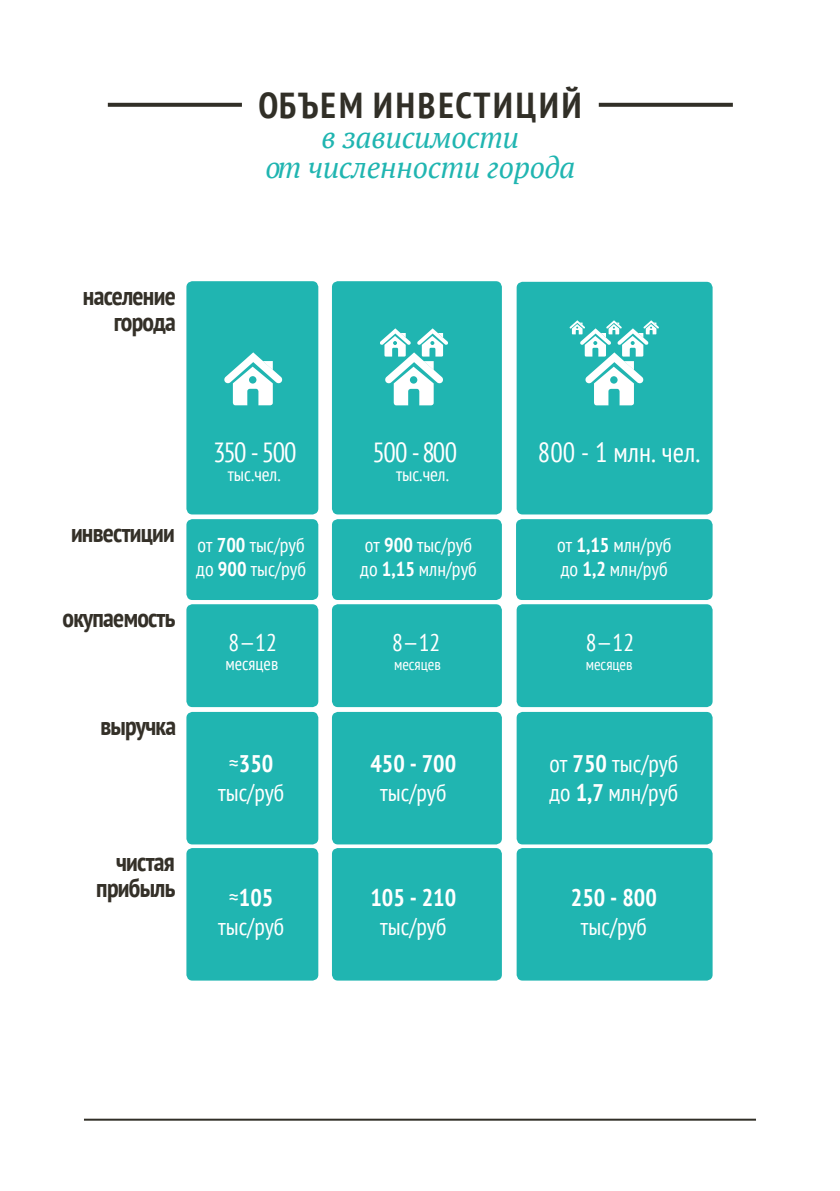
<style>
.page{position:relative;width:840px;height:1191px;background:#fff}
.page>*{position:absolute;margin:0;border:0;box-sizing:border-box;transform-origin:0 0}
.t1{font:700 condensed 36px "PT Sans";letter-spacing:.08em;color:#312f27}
.t2{font:italic 30px/30px "PT Serif";letter-spacing:-.01em;color:#20b5b1;text-align:center}
.t3{font:condensed 27.6px "PT Sans";letter-spacing:-.02em;color:#fff}
.t4{font:condensed 27.6px "PT Sans";color:#fff}
.t5{font:700 condensed 26px/26px "PT Sans";letter-spacing:-.03em;color:#343028;text-align:right}
.t6{font:condensed 24px/28.8px "PT Sans";color:#fff;text-align:center}
.t7{font:700 condensed 24px "PT Sans";color:#fff}
.t8{font:condensed 20px/24px "PT Sans";color:#fff}
.t9{font:condensed 19.2px "PT Sans";color:#fff}
.t10{font:condensed 18px "PT Sans";color:#fff}
.t11{font:condensed 16px "PT Sans";color:#fff}
.s1{font-weight:700}
</style>
<div class="page">
<hr style="left:84px;top:1118px;width:671px;height:2px;background:#312f27">
<svg style="left:108px;top:103px;width:134px;height:4px"></svg>
<svg style="left:598px;top:103px;width:134px;height:4px"></svg>
<div style="left:186px;top:281px;width:132px;height:233px;background:#20b5b1;border-radius:6px"></div>
<div style="left:186px;top:519px;width:132px;height:81px;background:#20b5b1;border-radius:6px"></div>
<div style="left:186px;top:604px;width:132px;height:103px;background:#20b5b1;border-radius:6px"></div>
<div style="left:186px;top:712px;width:132px;height:132px;background:#20b5b1;border-radius:6px"></div>
<div style="left:186px;top:848px;width:132px;height:132px;background:#20b5b1;border-radius:6px"></div>
<div style="left:332px;top:281px;width:169px;height:233px;background:#20b5b1;border-radius:6px"></div>
<div style="left:516px;top:282px;width:196px;height:232px;background:#20b5b1;border-radius:6px"></div>
<div style="left:332px;top:519px;width:169px;height:81px;background:#20b5b1;border-radius:6px"></div>
<div style="left:332px;top:604px;width:169px;height:103px;background:#20b5b1;border-radius:6px"></div>
<div style="left:332px;top:712px;width:169px;height:132px;background:#20b5b1;border-radius:6px"></div>
<div style="left:332px;top:848px;width:169px;height:132px;background:#20b5b1;border-radius:6px"></div>
<div style="left:516px;top:604px;width:196px;height:103px;background:#20b5b1;border-radius:6px"></div>
<div style="left:516px;top:712px;width:196px;height:132px;background:#20b5b1;border-radius:6px"></div>
<div style="left:516px;top:848px;width:196px;height:132px;background:#20b5b1;border-radius:6px"></div>
<div style="left:515px;top:519px;width:197px;height:81px;background:#20b5b1;border-radius:6px"></div>
<svg style="left:224px;top:352px;width:58px;height:53px"></svg>
<svg style="left:569px;top:320px;width:89px;height:85px"></svg>
<svg style="left:380px;top:328px;width:68px;height:77px"></svg>
<h1 class="t1" style="left:258px;top:81px;width:324px">ОБЪЕМ ИНВЕСТИЦИЙ</h1>
<p class="t2" style="left:265px;top:122px;width:311px">в зависимости<br>от численности города</p>
<p class="t5" style="left:83px;top:282px;width:94px">население города</p>
<p class="t5" style="left:71px;top:519px;width:105px">инвестиции</p>
<p class="t5" style="left:62px;top:604px;width:114px">окупаемость</p>
<p class="t5" style="left:100px;top:712px;width:77px">выручка</p>
<p class="t5" style="left:96px;top:848px;width:81px">чистая прибыль</p>
<p class="t3" style="left:213px;top:434px;width:85px">350 - 500</p>
<p class="t9" style="left:228px;top:462px;width:54px">тыс.чел.</p>
<p class="t8" style="left:196px;top:532px;width:111px">от <span class="s1">700</span> тыс/руб до <span class="s1">900</span> тыс/руб</p>
<p class="t6" style="left:228px;top:627px;width:50px">8—12</p>
<p class="t10" style="left:225px;top:652px;width:54px">месяцев</p>
<p class="t6" style="left:218px;top:749px;width:68px">≈<span class="s1">350 </span>тыс/руб</p>
<p class="t3" style="left:372px;top:434px;width:86px">500 - 800</p>
<p class="t9" style="left:396px;top:462px;width:54px">тыс.чел.</p>
<p class="t4" style="left:537px;top:434px;width:164px">800 - 1 млн. чел.</p>
<p class="t8" style="left:360px;top:532px;width:118px">от <span class="s1">900</span> тыс/руб до <span class="s1">1,15</span> млн/руб</p>
<p class="t8" style="left:557px;top:532px;width:116px">от <span class="s1">1,15</span> млн/руб до <span class="s1">1,2</span> млн/руб</p>
<p class="t6" style="left:392px;top:627px;width:50px">8—12</p>
<p class="t11" style="left:394px;top:654px;width:48px">месяцев</p>
<p class="t7" style="left:370px;top:748px;width:87px">450 - 700</p>
<p class="t6" style="left:380px;top:777px;width:68px">тыс/руб</p>
<p class="t6" style="left:585px;top:627px;width:50px">8—12</p>
<p class="t11" style="left:585px;top:654px;width:48px">месяцев</p>
<p class="t6" style="left:549px;top:749px;width:130px;text-align:left">от <span class="s1">750</span> тыс/руб до <span class="s1">1,7</span> млн/руб</p>
<p class="t6" style="left:218px;top:883px;width:68px">≈<span class="s1">105 </span>тыс/руб</p>
<p class="t7" style="left:370px;top:882px;width:87px">105 - 210</p>
<p class="t6" style="left:380px;top:911px;width:68px">тыс/руб</p>
<p class="t7" style="left:570px;top:882px;width:87px">250 - 800</p>
<p class="t6" style="left:580px;top:911px;width:68px">тыс/руб</p>
</div>
